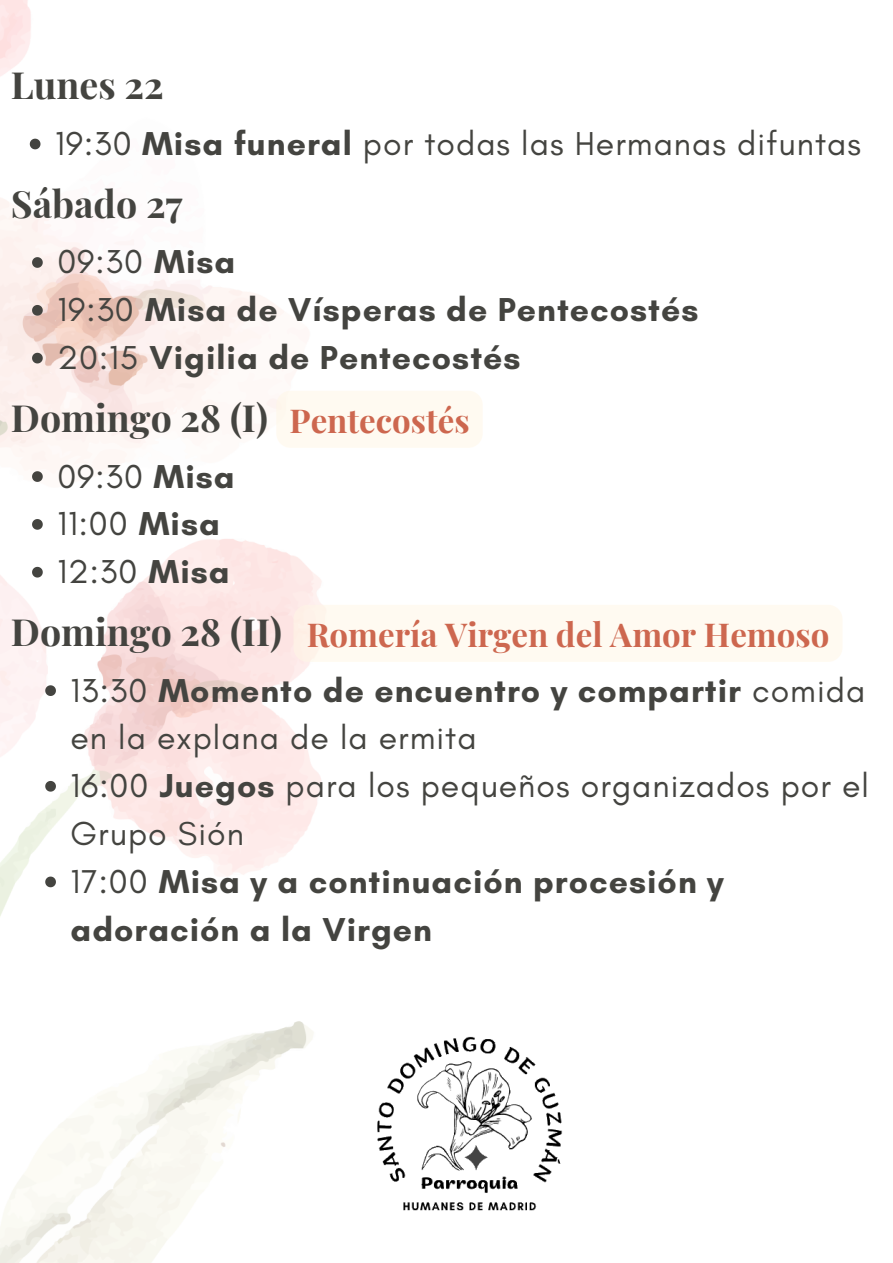
<style>
.page{position:relative;width:893px;height:1263px;background:#fff}
.page>*{position:absolute;margin:0;border:0;box-sizing:border-box;transform-origin:0 0}
.t1{font:700 37.5px "Playfair Display";color:#444440}
.t2{font:33.75px/47.8px "Glacial Indifference";letter-spacing:.03em;color:#444440}
.t3{font:700 33.75px/47.8px "Glacial Indifference";letter-spacing:.03em;color:#444440}
.t4{font:700 33px "Playfair Display";color:#cd674f}
.s1{font-weight:700}
.s2{font-weight:400}
</style>
<div class="page">
<img style="left:377px;top:1036px;width:186px;height:175px">
<img style="left:0;top:0;width:322px;height:1263px">
<svg style="left:32px;top:257px;width:11px;height:11px"></svg>
<svg style="left:32px;top:305px;width:11px;height:11px"></svg>
<svg style="left:32px;top:353px;width:11px;height:10px"></svg>
<svg style="left:32px;top:471px;width:11px;height:11px"></svg>
<svg style="left:32px;top:519px;width:11px;height:11px"></svg>
<svg style="left:32px;top:567px;width:11px;height:10px"></svg>
<svg style="left:45px;top:685px;width:11px;height:11px"></svg>
<svg style="left:45px;top:781px;width:11px;height:11px"></svg>
<svg style="left:45px;top:876px;width:11px;height:11px"></svg>
<svg style="left:30px;top:139px;width:10px;height:10px"></svg>
<div style="left:293px;top:605px;width:549px;height:57px;background:#fffaf1;border-radius:14px"></div>
<div style="left:276px;top:391px;width:206px;height:57px;background:#fffaf1"></div>
<p class="t1" style="left:11px;top:59px;width:154px">Lunes 22</p>
<p class="t2" style="left:55px;top:119px;width:807px">19:30 <span class="s1">Misa funeral</span> por todas las Hermanas difuntas</p>
<p class="t1" style="left:11px;top:177px;width:173px">Sábado 27</p>
<p class="t3" style="left:57px;top:238px;width:642px"><span class="s2">09:30</span> Misa<br><span class="s2">19:30</span> Misa de Vísperas de Pentecostés<br><span class="s2">20:15</span> Vigilia de Pentecostés</p>
<p class="t1" style="left:11px;top:391px;width:259px">Domingo 28 (I)</p>
<p class="t2" style="left:57px;top:452px;width:179px">09:30 <span class="s1">Misa<br></span>11:00 <span class="s1">Misa<br></span>12:30 <span class="s1">Misa</span></p>
<p class="t4" style="left:289px;top:397px;width:182px">Pentecostés</p>
<p class="t1" style="left:11px;top:605px;width:273px">Domingo 28 (II)</p>
<p class="t4" style="left:307px;top:611px;width:524px">Romería Virgen del Amor Hemoso</p>
<p class="t2" style="left:71px;top:666px;width:800px">13:30 <span class="s1">Momento de encuentro y compartir</span> comida en la explana de la ermita<br>16:00 <span class="s1">Juegos</span> para los pequeños organizados por el<br>Grupo Sión<br>17:00 <span class="s1">Misa y a continuación procesión y adoración a la Virgen</span></p>
</div>
